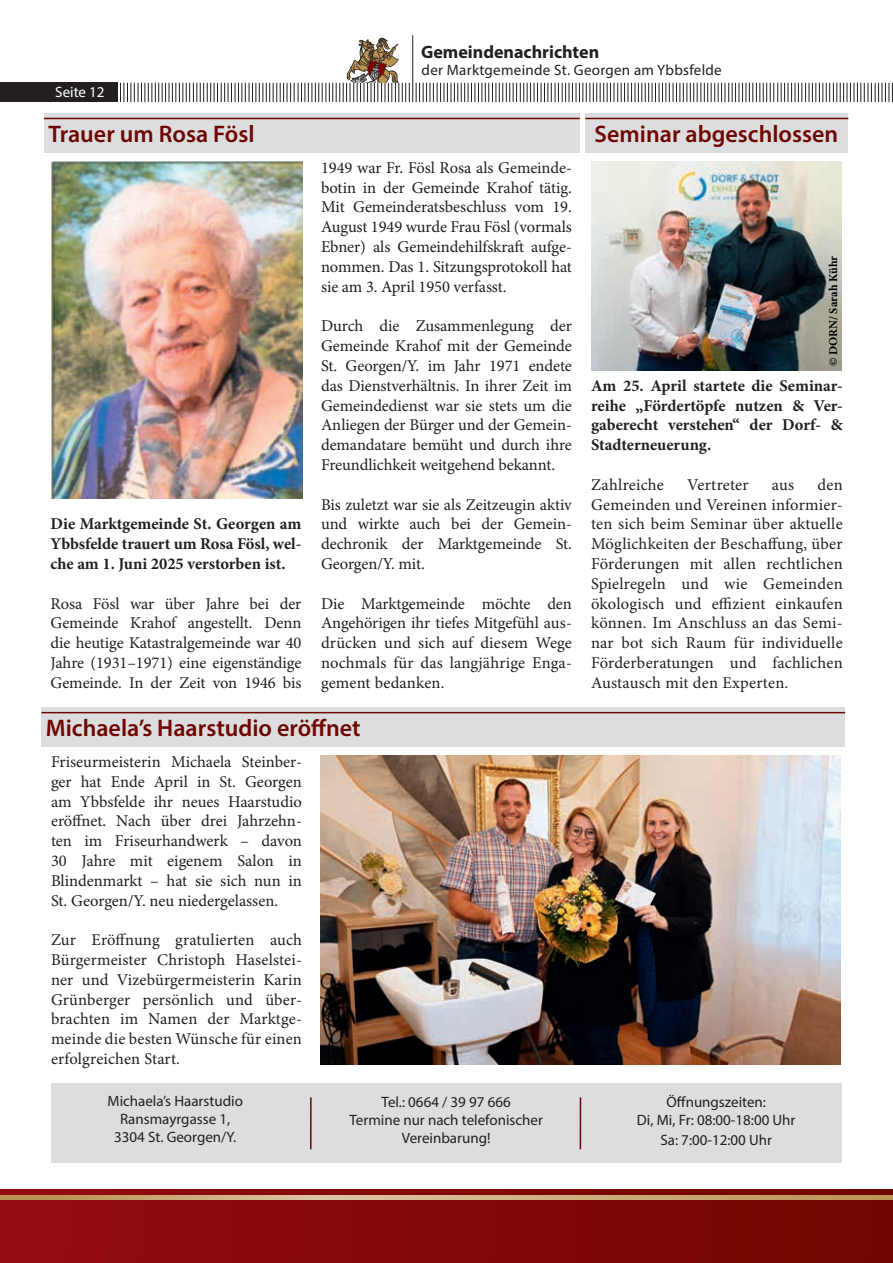
<style>
.page{position:relative;width:893px;height:1263px;background:#fff}
.page>*{position:absolute;margin:0;border:0;box-sizing:border-box;transform-origin:0 0}
.t1{font:600 24px "Myriad Pro";color:#700600}
.t2{font:700 18px "Myriad Pro";color:#231f20}
.t3{font:16.5px/19.8px "Minion Pro";color:#231f20;text-align:justify}
.t4{font:700 16.5px/19.8px "Minion Pro";letter-spacing:-.005em;color:#231f20;text-align:justify}
.t5{font:15px/18px "Myriad Pro";color:#231f20;text-align:center}
.t6{font:15px "Myriad Pro";letter-spacing:.02em;color:#231f20}
.t7{font:15px "Myriad Pro";color:#fff}
.t8{font:700 12px "Minion Pro";color:#000}
</style>
<div class="page">
<hr style="left:412px;top:35px;width:1px;height:67px;background:#231f20">
<svg style="left:416px;top:83px;width:477px;height:19px"></svg>
<div style="left:0;top:83px;width:117px;height:19px;background:#231f20"></div>
<svg style="left:120px;top:37px;width:290px;height:65px"></svg>
<div style="left:0;top:1189px;width:893px;height:74px;background:linear-gradient(to right,#961015,#730a02)"></div>
<svg style="left:0;top:1195px;width:893px;height:4px;background:#c9aa79"></svg>
<div style="left:44px;top:113px;width:536px;height:40px;background:#dcdddf"></div>
<hr style="left:44px;top:118px;width:536px;height:1px;background:#700600">
<img style="left:51px;top:162px;width:251px;height:336px">
<div style="left:51px;top:1084px;width:791px;height:79px;background:#dcdddf"></div>
<div style="left:41px;top:708px;width:804px;height:39px;background:#dcdddf"></div>
<hr style="left:41px;top:712px;width:804px;height:1px;background:#700600">
<img style="left:321px;top:756px;width:519px;height:309px">
<hr style="left:310px;top:1097px;width:2px;height:52px;background:#700600">
<hr style="left:580px;top:1097px;width:1px;height:52px;background:#700600">
<div style="left:585px;top:113px;width:263px;height:40px;background:#dcdddf"></div>
<hr style="left:585px;top:118px;width:263px;height:1px;background:#700600">
<img style="left:591px;top:162px;width:251px;height:209px">
<p class="t2" style="left:421px;top:40px;width:180px">Gemeindenachrichten</p>
<p class="t7" style="left:55px;top:83px;width:51px">Seite 12</p>
<h1 class="t1" style="left:48px;top:119px;width:208px">Trauer um Rosa Fösl</h1>
<p class="t6" style="left:422px;top:61px;width:302px">der Marktgemeinde St. Georgen am Ybbsfelde</p>
<h1 class="t1" style="left:595px;top:119px;width:245px">Seminar abgeschlossen</h1>
<p class="t3" style="left:321px;top:158px;width:252px">1949 war Fr. Fösl Rosa als Gemeinde&shy;botin in der Gemeinde Krahof tätig.<br>Mit Gemeinderatsbeschluss vom 19.<br>August 1949 wurde Frau Fösl (vormals Ebner) als Gemeindehilfskraft aufge&shy;nommen. Das 1. Sitzungsprotokoll hat sie am 3. April 1950 verfasst.</p>
<p class="t3" style="left:321px;top:316px;width:252px">Durch die Zusammenlegung der Gemeinde Krahof mit der Gemeinde St. Georgen/Y. im Jahr 1971 endete das Dienstverhältnis. In ihrer Zeit im Gemeindedienst war sie stets um die Anliegen der Bürger und der Gemein&shy;demandatare bemüht und durch ihre Freundlichkeit weitgehend bekannt.</p>
<p class="t3" style="left:321px;top:494px;width:252px">Bis zuletzt war sie als Zeitzeugin aktiv und wirkte auch bei der Gemein&shy;dechronik der Marktgemeinde St.<br>Georgen/Y. mit.</p>
<p class="t3" style="left:321px;top:593px;width:252px">Die Marktgemeinde möchte den Angehörigen ihr tiefes Mitgefühl aus&shy;drücken und sich auf diesem Wege nochmals für das langjährige Enga&shy;gement bedanken.</p>
<h1 class="t1" style="left:46px;top:713px;width:316px">Michaela’s Haarstudio eröffnet</h1>
<p class="t3" style="left:51px;top:752px;width:252px">Friseurmeisterin Michaela Steinber&shy;ger hat Ende April in St. Georgen am Ybbsfelde ihr neues Haarstudio eröffnet. Nach über drei Jahrzehn&shy;ten im Friseurhandwerk – davon 30 Jahre mit eigenem Salon in Blindenmarkt – hat sie sich nun in St. Georgen/Y. neu niedergelassen.</p>
<p class="t3" style="left:51px;top:930px;width:252px">Zur Eröffnung gratulierten auch Bürgermeister Christoph Haselstei&shy;ner und Vizebürgermeisterin Karin Grünberger persönlich und über&shy;brachten im Namen der Marktge&shy;meinde die besten Wünsche für einen erfolgreichen Start.</p>
<p class="t5" style="left:107px;top:1092px;width:137px">Michaela’s Haarstudio<br>Ransmayrgasse 1,<br>3304 St. Georgen/Y.</p>
<p class="t5" style="left:349px;top:1093px;width:195px">Tel.: 0664 / 39 97 666<br>Termine nur nach telefonischer<br>Vereinbarung!</p>
<p class="t5" style="left:637px;top:1093px;width:160px">Öffnungszeiten:<br>Di, Mi, Fr: 08:00-18:00 Uhr</p>
<p class="t8" style="left:825px;top:366px;width:112px;rotate:-90deg">© DORN/ Sarah Kühr</p>
<p class="t4" style="left:591px;top:375px;width:253px">Am 25. April startete die Seminar&shy;reihe „Fördertöpfe nutzen &amp; Ver&shy;gaberecht verstehen“ der Dorf- &amp; Stadterneuerung.</p>
<p class="t3" style="left:591px;top:475px;width:74px">Zahlreiche</p>
<p class="t3" style="left:687px;top:475px;width:63px">Vertreter</p>
<p class="t3" style="left:772px;top:475px;width:24px">aus</p>
<p class="t3" style="left:591px;top:475px;width:253px;text-indent:226px">den Gemeinden und Vereinen informier&shy;ten sich beim Seminar über aktuelle Möglichkeiten der Beschaffung, über Förderungen mit allen rechtlichen Spielregeln und wie Gemeinden ökologisch und effizient einkaufen können. Im Anschluss an das Semi&shy;nar bot sich Raum für individuelle Förderberatungen und fachlichen Austausch mit den Experten.</p>
<p class="t4" style="left:51px;top:514px;width:252px">Die Marktgemeinde St. Georgen am Ybbsfelde trauert um Rosa Fösl, wel&shy;che am 1. Juni 2025 verstorben ist.</p>
<p class="t3" style="left:51px;top:593px;width:252px">Rosa Fösl war über Jahre bei der Gemeinde Krahof angestellt. Denn die heutige Katastralgemeinde war 40<br>Jahre (1931–1971) eine eigenständige Gemeinde. In der Zeit von 1946 bis</p>
<p class="t5" style="left:660px;top:1131px;width:113px">Sa: 7:00-12:00 Uhr</p>
</div>
